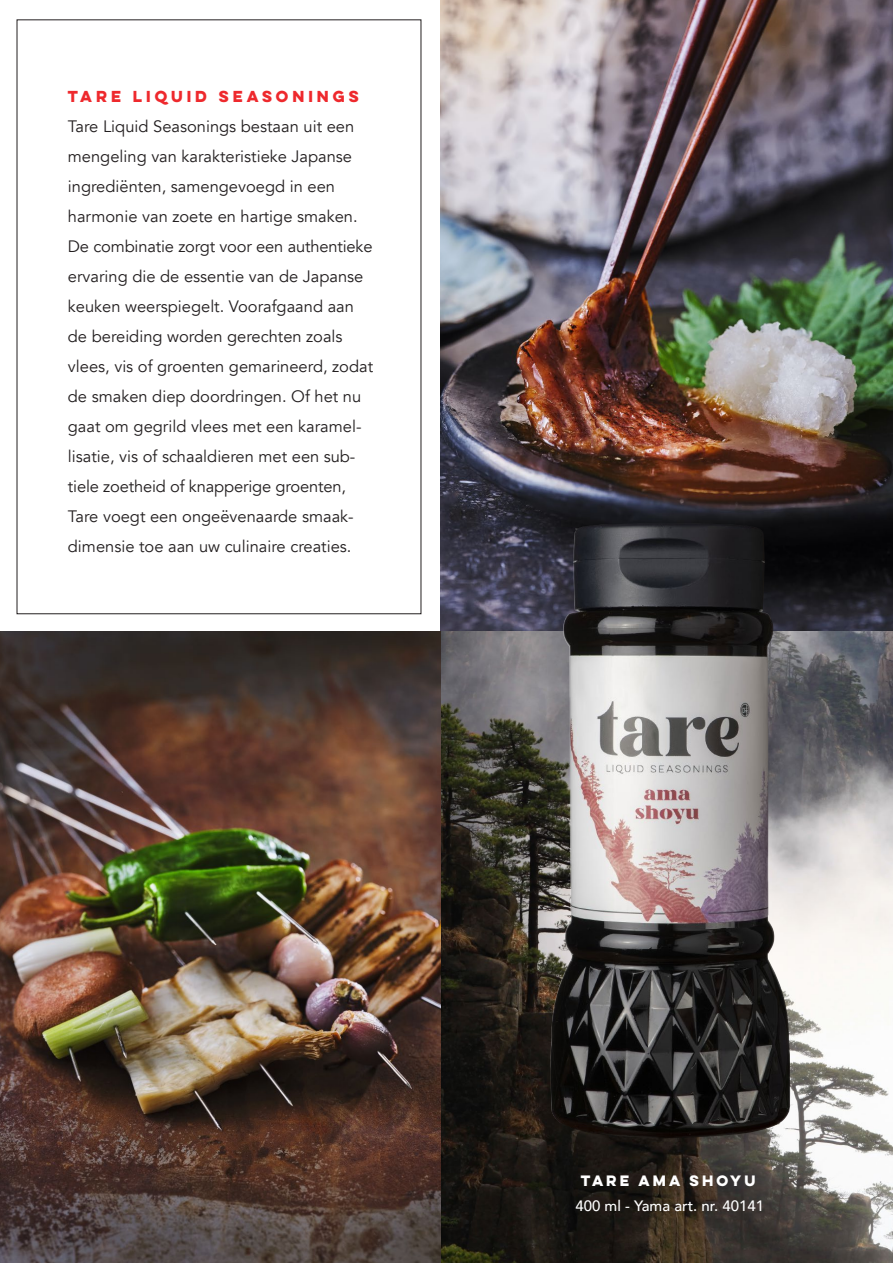
<style>
.page{position:relative;width:893px;height:1263px;background:#fff}
.page>*{position:absolute;margin:0;border:0;box-sizing:border-box;transform-origin:0 0}
.t1{font:16.5px/30px "Avenir";color:#231f20}
.t2{font:500 15px "Avenir";color:#fff}
.t3{font:700 14.25px "Lulo Clean One";letter-spacing:.05em;color:#ee292d}
.t4{font:700 13.5px "Lulo Clean One";color:#fff}
</style>
<div class="page">
<img style="left:440px;top:0;width:453px;height:1263px">
<img style="left:550px;top:523px;width:242px;height:615px">
<img style="left:0;top:631px;width:440px;height:632px">
<p class="t3" style="left:68px;top:85px;width:295px">TARE LIQUID SEASONINGS</p>
<p class="t1" style="left:68px;top:111px;width:307px">Tare Liquid Seasonings bestaan uit een mengeling van karakteristieke Japanse ingrediënten, samengevoegd in een harmonie van zoete en hartige smaken.<br>De combinatie zorgt voor een authentieke ervaring die de essentie van de Japanse keuken weerspiegelt. Voorafgaand aan de bereiding worden gerechten zoals vlees, vis of groenten gemarineerd, zodat de smaken diep doordringen. Of het nu gaat om gegrild vlees met een karamel&shy;lisatie, vis of schaaldieren met een sub&shy;tiele zoetheid of knapperige groenten, Tare voegt een ongeëvenaarde smaak&shy;dimensie toe aan uw culinaire creaties.</p>
<p class="t4" style="left:581px;top:1170px;width:179px">TARE AMA SHOYU</p>
<p class="t2" style="left:575px;top:1193px;width:190px">400 ml - Yama art. nr. 40141</p>
</div>
